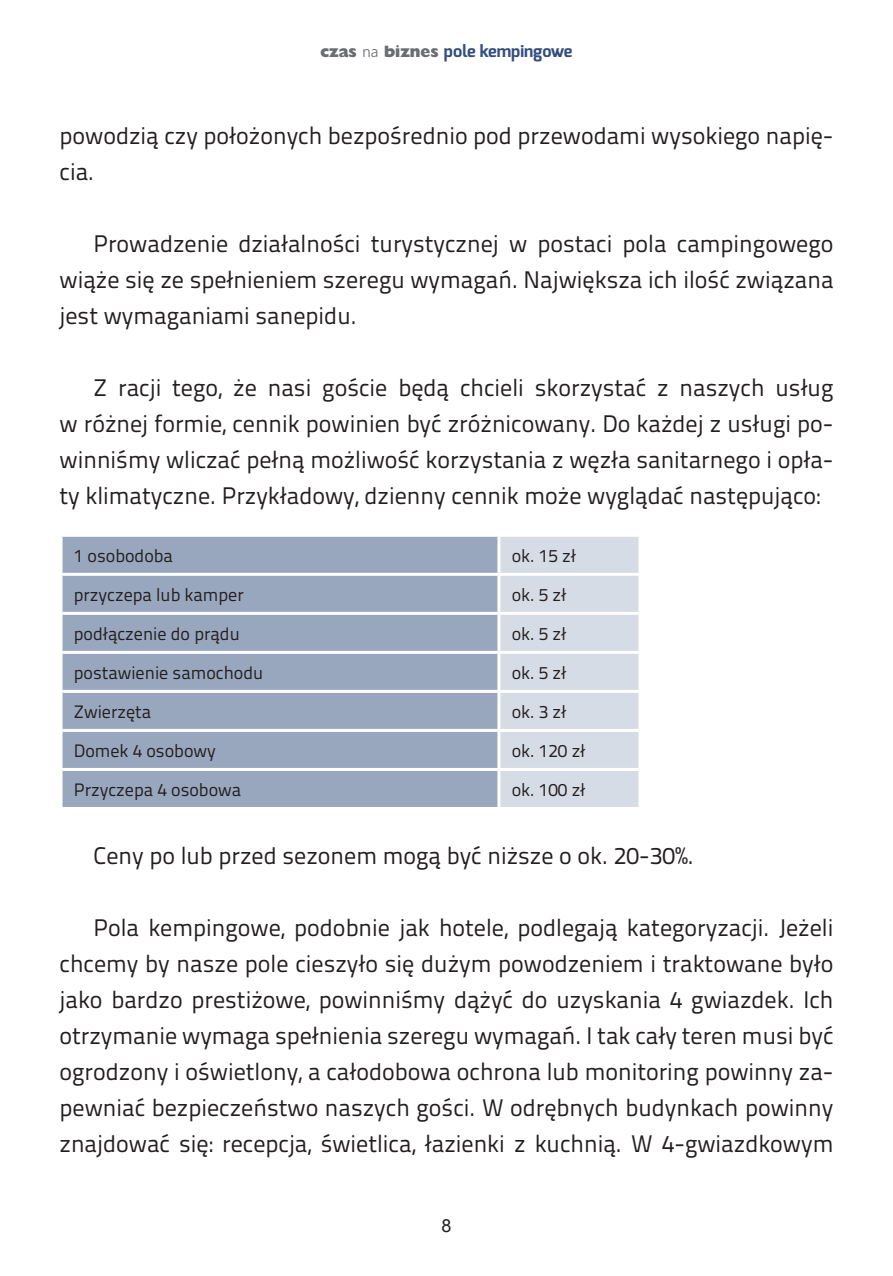
<style>
.page{position:relative;width:893px;height:1276px;background:#fff}
.page>*{position:absolute;margin:0;border:0;box-sizing:border-box;transform-origin:0 0}
.Body_Text{font:24px/36px "Titillium Text 22 L";color:#231f20;text-align:justify}
.tabela_body{font:18px "Titillium Text 22 L";color:#231f20}
.t1{font:18px "Arial";color:#231f20}
.t2{font:700 16.5px "Exo";color:#334e7d}
.s1{font-family:"Humanst 521 X Bd PL";font-weight:400;font-size:15px;color:#6c6d70}
.s2{font-family:"Humnst 777 Lt PL";font-weight:400;font-size:15px;color:#6c6d70}
</style>
<div class="page">
<div style="left:63px;top:537px;width:434px;height:270px;background:#99a7be"></div>
<div style="left:500px;top:537px;width:138px;height:270px;background:#d6dce5"></div>
<hr style="left:60px;top:573px;width:439px;height:3px;background:#fff">
<hr style="left:499px;top:573px;width:142px;height:3px;background:#fff">
<hr style="left:60px;top:612px;width:439px;height:3px;background:#fff">
<hr style="left:499px;top:612px;width:142px;height:3px;background:#fff">
<hr style="left:60px;top:651px;width:439px;height:3px;background:#fff">
<hr style="left:499px;top:651px;width:142px;height:3px;background:#fff">
<hr style="left:60px;top:690px;width:439px;height:3px;background:#fff">
<hr style="left:499px;top:690px;width:142px;height:3px;background:#fff">
<hr style="left:60px;top:729px;width:439px;height:3px;background:#fff">
<hr style="left:499px;top:729px;width:142px;height:3px;background:#fff">
<hr style="left:60px;top:768px;width:439px;height:3px;background:#fff">
<hr style="left:499px;top:768px;width:142px;height:3px;background:#fff">
<p class="t2" style="left:320px;top:41px;width:253px"><span class="s1">czas</span> <span class="s2">na</span> <span class="s1">biznes</span> pole kempingowe</p>
<p class="Body_Text" style="left:60px;top:116px;width:775px">powodzią czy położonych bezpośrednio pod przewodami wysokiego napię&shy;cia.</p>
<p class="Body_Text" style="left:60px;top:224px;width:775px;text-indent:34px">Prowadzenie działalności turystycznej w postaci pola campingowego wiąże się ze spełnieniem szeregu wymagań. Największa ich ilość związana jest wymaganiami sanepidu.</p>
<p class="Body_Text" style="left:60px;top:368px;width:775px;text-indent:34px">Z racji tego, że nasi goście będą chcieli skorzystać z naszych usług w różnej formie, cennik powinien być zróżnicowany. Do każdej z usługi po&shy;winniśmy wliczać pełną możliwość korzystania z węzła sanitarnego i opła&shy;ty klimatyczne. Przykładowy, dzienny cennik może wyglądać następująco:</p>
<p class="tabela_body" style="left:74px;top:542px;width:101px">1 osobodoba</p>
<p class="tabela_body" style="left:512px;top:542px;width:66px">ok. 15 zł</p>
<p class="tabela_body" style="left:74px;top:581px;width:172px">przyczepa lub kamper</p>
<p class="tabela_body" style="left:512px;top:581px;width:56px">ok. 5 zł</p>
<p class="tabela_body" style="left:74px;top:620px;width:167px">podłączenie do prądu</p>
<p class="tabela_body" style="left:512px;top:620px;width:56px">ok. 5 zł</p>
<p class="tabela_body" style="left:74px;top:659px;width:191px">postawienie samochodu</p>
<p class="tabela_body" style="left:512px;top:659px;width:56px">ok. 5 zł</p>
<p class="tabela_body" style="left:74px;top:698px;width:79px">Zwierzęta</p>
<p class="tabela_body" style="left:512px;top:698px;width:56px">ok. 3 zł</p>
<p class="tabela_body" style="left:74px;top:737px;width:144px">Domek 4 osobowy</p>
<p class="tabela_body" style="left:512px;top:737px;width:75px">ok. 120 zł</p>
<p class="tabela_body" style="left:74px;top:776px;width:169px">Przyczepa 4 osobowa</p>
<p class="tabela_body" style="left:512px;top:776px;width:75px">ok. 100 zł</p>
<p class="Body_Text" style="left:94px;top:836px;width:602px">Ceny po lub przed sezonem mogą być niższe o ok. 20-30%.</p>
<p class="Body_Text" style="left:60px;top:908px;width:775px;text-indent:34px">Pola kempingowe, podobnie jak hotele, podlegają kategoryzacji. Jeżeli chcemy by nasze pole cieszyło się dużym powodzeniem i traktowane było jako bardzo prestiżowe, powinniśmy dążyć do uzyskania 4 gwiazdek. Ich otrzymanie wymaga spełnienia szeregu wymagań. I tak cały teren musi być ogrodzony i oświetlony, a całodobowa ochrona lub monitoring powinny za&shy;pewniać bezpieczeństwo naszych gości. W odrębnych budynkach powinny znajdować się: recepcja, świetlica, łazienki z kuchnią. W 4-gwiazdkowym</p>
<p class="t1" style="left:441px;top:1213px;width:12px">8</p>
</div>
